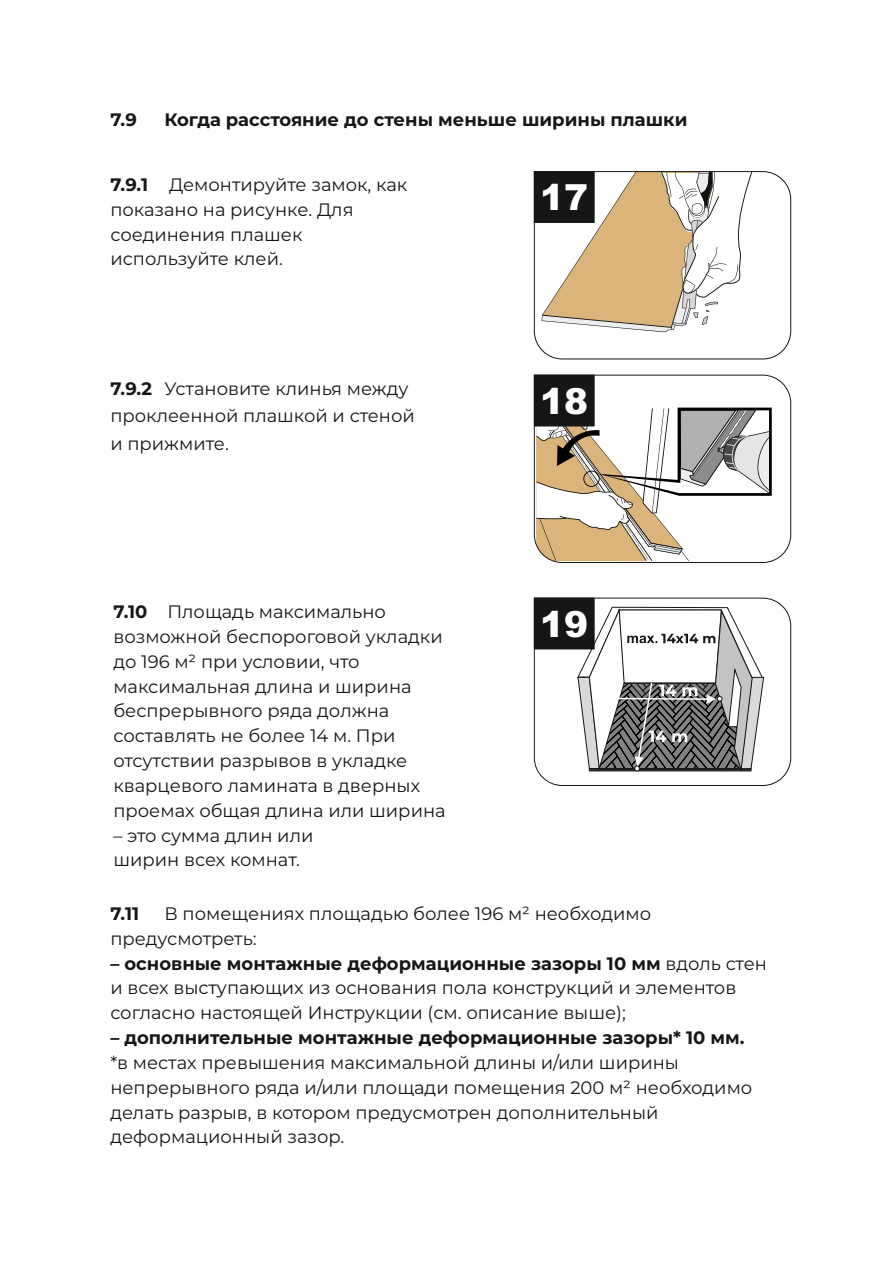
<style>
.page{position:relative;width:893px;height:1263px;background:#fff}
.page>*{position:absolute;margin:0;border:0;box-sizing:border-box;transform-origin:0 0}
.t1{font:900 36px "Arial";color:#fff}
.t2{font:18px/24.8px "Montserrat";color:#151616}
.t3{font:700 18px "Montserrat";color:#151616}
.s1{font-weight:700}
</style>
<div class="page">
<svg style="left:533px;top:171px;width:259px;height:189px"></svg>
<svg style="left:552px;top:376px;width:240px;height:187px"></svg>
<svg style="left:538px;top:597px;width:254px;height:189px"></svg>
<svg style="left:533px;top:171px;width:219px;height:161px"></svg>
<svg style="left:533px;top:374px;width:239px;height:187px"></svg>
<svg style="left:533px;top:597px;width:232px;height:176px"></svg>
<p class="t3" style="left:110px;top:109px;width:28px">7.9</p>
<p class="t3" style="left:164px;top:109px;width:525px">Когда расстояние до стены меньше ширины плашки</p>
<p class="t2" style="left:110px;top:172px;width:298px"><span class="s1">7.9.1</span> Демонтируйте замок, как показано на рисунке. Для соединения плашек используйте клей.</p>
<p class="t2" style="left:110px;top:375px;width:306px;line-height:27.3px"><span class="s1">7.9.2</span> Установите клинья между проклеенной плашкой и стеной и прижмите.</p>
<p class="t2" style="left:113px;top:599px;width:334px"><span class="s1">7.10</span> Площадь максимально возможной беспороговой укладки до 196 м² при условии, что максимальная длина и ширина беспрерывного ряда должна составлять не более 14 м. При отсутствии разрывов в укладке кварцевого ламината в дверных проемах общая длина или ширина</p>
<p class="t2" style="left:113px;top:823px;width:202px">– это сумма длин или ширин всех комнат.</p>
<h1 class="t1" style="left:540px;top:184px;width:50px">17</h1>
<h1 class="t1" style="left:540px;top:388px;width:50px">18</h1>
<h1 class="t1" style="left:540px;top:611px;width:50px">19</h1>
<p class="t2" style="left:110px;top:901px;width:542px;text-indent:54px">В помещениях площадью более 196 м² необходимо предусмотреть:</p>
<p class="t2" style="left:110px;top:951px;width:658px"><span class="s1">– основные монтажные деформационные зазоры 10 мм</span> вдоль стен и всех выступающих из основания пола конструкций и элементов согласно настоящей Инструкции (см. описание выше);</p>
<p class="t3" style="left:110px;top:1026px;width:636px">– дополнительные монтажные деформационные зазоры* 10 мм.</p>
<p class="t2" style="left:110px;top:1050px;width:643px">*в местах превышения максимальной длины и/или ширины непрерывного ряда и/или площади помещения 200 м² необходимо делать разрыв, в котором предусмотрен дополнительный деформационный зазор.</p>
<p class="t3" style="left:110px;top:902px;width:30px">7.11</p>
</div>
